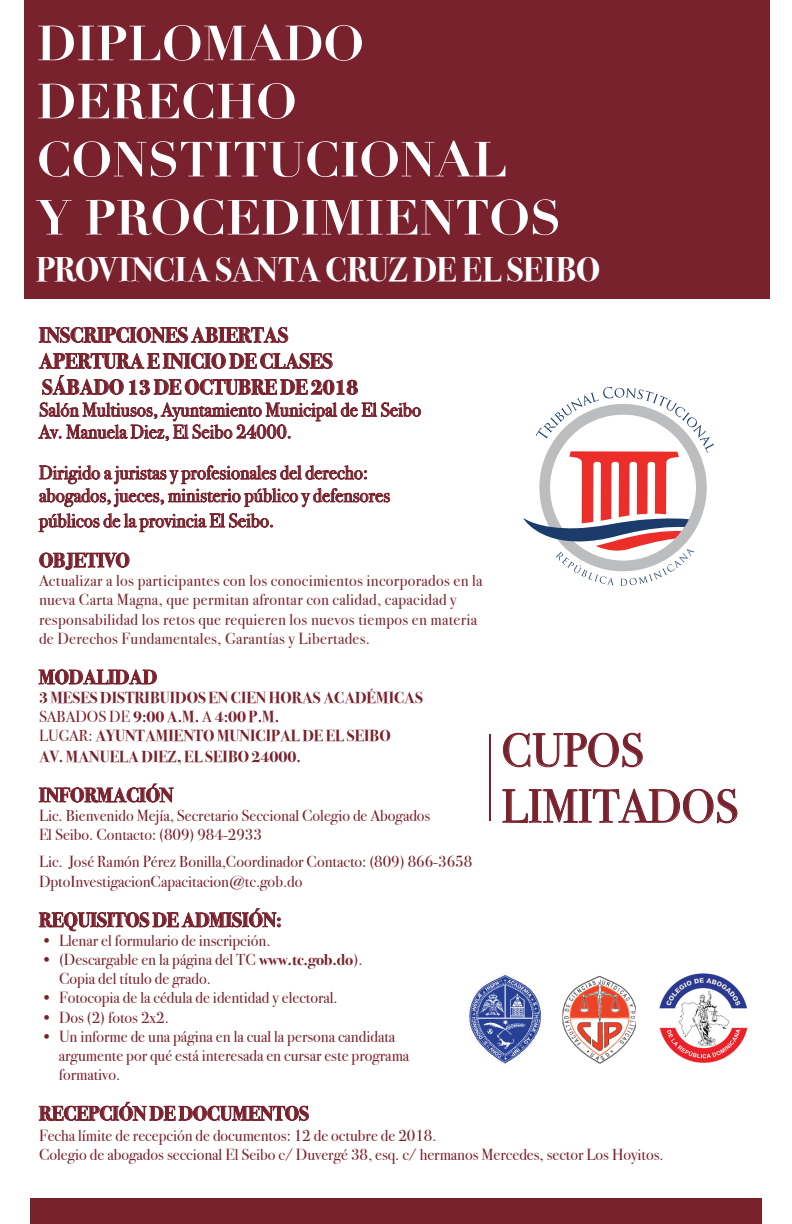
<style>
.page{position:relative;width:792px;height:1224px;background:#fff}
.page>*{position:absolute;margin:0;border:0;box-sizing:border-box;transform-origin:0 0}
.t1{font:46.7px "Bodoni Svty Two ITCTT";color:#79212d}
.t2{font:700 34px "Bodoni Svty Two ITCTT";letter-spacing:-.005em;color:#fff}
.t3{font:700 21px "Bodoni Svty Two ITCTT";color:#79212d}
.t4{font:700 20px "Bodoni Svty Two ITCTT";color:#79212d}
.t5{font:19px "Bodoni Svty Two ITCTT";color:#79212d}
.t6{font:16px/19.2px "Bodoni Svty Two ITCTT";color:#79212d}
.t7{font:16px "Bodoni Svty Two ITCTT";letter-spacing:.02em;color:#79212d}
.t8{font:700 16px "Bodoni Svty Two ITCTT";color:#79212d}
.s1{font-weight:400}
.s2{font-weight:700}
</style>
<div class="page">
<div style="left:24px;top:0;width:746px;height:299px;background:#79212d"></div>
<svg style="left:38px;top:326px;width:383px;height:115px"></svg>
<svg style="left:39px;top:465px;width:351px;height:67px"></svg>
<svg style="left:39px;top:553px;width:90px;height:17px"></svg>
<svg style="left:39px;top:670px;width:118px;height:14px"></svg>
<svg style="left:39px;top:783px;width:135px;height:19px"></svg>
<svg style="left:39px;top:908px;width:242px;height:23px"></svg>
<svg style="left:39px;top:1102px;width:270px;height:19px"></svg>
<svg style="left:38px;top:24px;width:324px;height:37px"></svg>
<svg style="left:38px;top:83px;width:257px;height:36px"></svg>
<svg style="left:39px;top:141px;width:466px;height:36px"></svg>
<svg style="left:36px;top:200px;width:36px;height:34px"></svg>
<svg style="left:86px;top:199px;width:472px;height:36px"></svg>
<svg style="left:502px;top:732px;width:236px;height:92px"></svg>
<hr style="left:489px;top:735px;width:2px;height:86px;background:#79212d">
<div style="left:30px;top:1198px;width:732px;height:26px;background:#79212d"></div>
<svg style="left:523px;top:387px;width:191px;height:199px"></svg>
<img style="left:663px;top:975px;width:26px;height:22px">
<img style="left:563px;top:976px;width:73px;height:88px">
<img style="left:469px;top:975px;width:72px;height:89px">
<p class="t2" style="left:36px;top:241px;width:566px">PROVINCIA SANTA CRUZ DE EL SEIBO</p>
<p class="t3" style="left:39px;top:318px;width:251px">INSCRIPCIONES ABIERTAS</p>
<p class="t3" style="left:39px;top:344px;width:295px">APERTURA E INICIO DE CLASES</p>
<p class="t3" style="left:42px;top:370px;width:317px">SÁBADO 13 DE OCTUBRE DE 2018</p>
<p class="t5" style="left:39px;top:394px;width:384px">Salón Multiusos, Ayuntamiento Municipal de El Seibo</p>
<p class="t5" style="left:39px;top:416px;width:254px">Av. Manuela Diez, El Seibo 24000.</p>
<p class="t5" style="left:39px;top:457px;width:330px">Dirigido a juristas y profesionales del derecho:</p>
<p class="t5" style="left:39px;top:480px;width:353px">abogados, jueces, ministerio público y defensores</p>
<p class="t5" style="left:39px;top:505px;width:237px">públicos de la provincia El Seibo.</p>
<p class="t4" style="left:39px;top:544px;width:92px">OBJETIVO</p>
<p class="t7" style="left:39px;top:568px;width:445px">Actualizar a los participantes con los conocimientos incorporados en la</p>
<p class="t7" style="left:39px;top:587px;width:419px">nueva Carta Magna, que permitan afrontar con calidad, capacidad y</p>
<p class="t7" style="left:39px;top:606px;width:440px">responsabilidad los retos que requieren los nuevos tiempos en materia</p>
<p class="t7" style="left:39px;top:625px;width:333px">de Derechos Fundamentales, Garantías y Libertades.</p>
<p class="t4" style="left:39px;top:661px;width:119px">MODALIDAD</p>
<p class="t8" style="left:39px;top:684px;width:386px">3 MESES DISTRIBUIDOS EN CIEN HORAS ACADÉMICAS</p>
<p class="t8" style="left:39px;top:704px;width:242px"><span class="s1">SABADOS DE</span> 9:00 A.M. <span class="s1">A</span> 4:00 P.M.</p>
<p class="t8" style="left:39px;top:723px;width:353px"><span class="s1">LUGAR:</span> AYUNTAMIENTO MUNICIPAL DE EL SEIBO</p>
<p class="t8" style="left:39px;top:743px;width:264px">AV. MANUELA DIEZ, EL SEIBO 24000.</p>
<p class="t4" style="left:39px;top:779px;width:136px">INFORMACIÓN</p>
<p class="t6" style="left:39px;top:804px;width:393px">Lic. Bienvenido Mejía, Secretario Seccional Colegio de Abogados</p>
<p class="t6" style="left:39px;top:824px;width:225px">El Seibo. Contacto: (809) 984-2933</p>
<p class="t6" style="left:39px;top:851px;width:435px">Lic. José Ramón Pérez Bonilla,Coordinador Contacto: (809) 866-3658</p>
<p class="t6" style="left:39px;top:870px;width:265px">DptoInvestigacionCapacitacion@tc.gob.do</p>
<p class="t4" style="left:39px;top:903px;width:244px">REQUISITOS DE ADMISIÓN:</p>
<p class="t6" style="left:41px;top:929px;width:231px">• Llenar el formulario de inscripción.</p>
<p class="t6" style="left:41px;top:948px;width:323px">• (Descargable en la página del TC <span class="s2">www.tc.gob.do</span>).</p>
<p class="t6" style="left:41px;top:968px;width:172px">• Copia del título de grado.</p>
<p class="t6" style="left:41px;top:987px;width:298px">• Fotocopia de la cédula de identidad y electoral.</p>
<p class="t6" style="left:41px;top:1006px;width:129px">• Dos (2) fotos 2x2.</p>
<p class="t6" style="left:41px;top:1025px;width:356px">• Un informe de una página en la cual la persona candidata</p>
<p class="t6" style="left:59px;top:1044px;width:352px">argumente por qué está interesada en cursar este programa formativo.</p>
<p class="t4" style="left:39px;top:1097px;width:272px">RECEPCIÓN DE DOCUMENTOS</p>
<p class="t6" style="left:39px;top:1124px;width:399px">Fecha límite de recepción de documentos: 12 de octubre de 2018.</p>
<p class="t6" style="left:39px;top:1143px;width:626px">Colegio de abogados seccional El Seibo c/ Duvergé 38, esq. c/ hermanos Mercedes, sector Los Hoyitos.</p>
<p class="t1" style="left:502px;top:712px;width:144px">CUPOS</p>
<p class="t1" style="left:502px;top:768px;width:238px">LIMITADOS</p>
</div>
